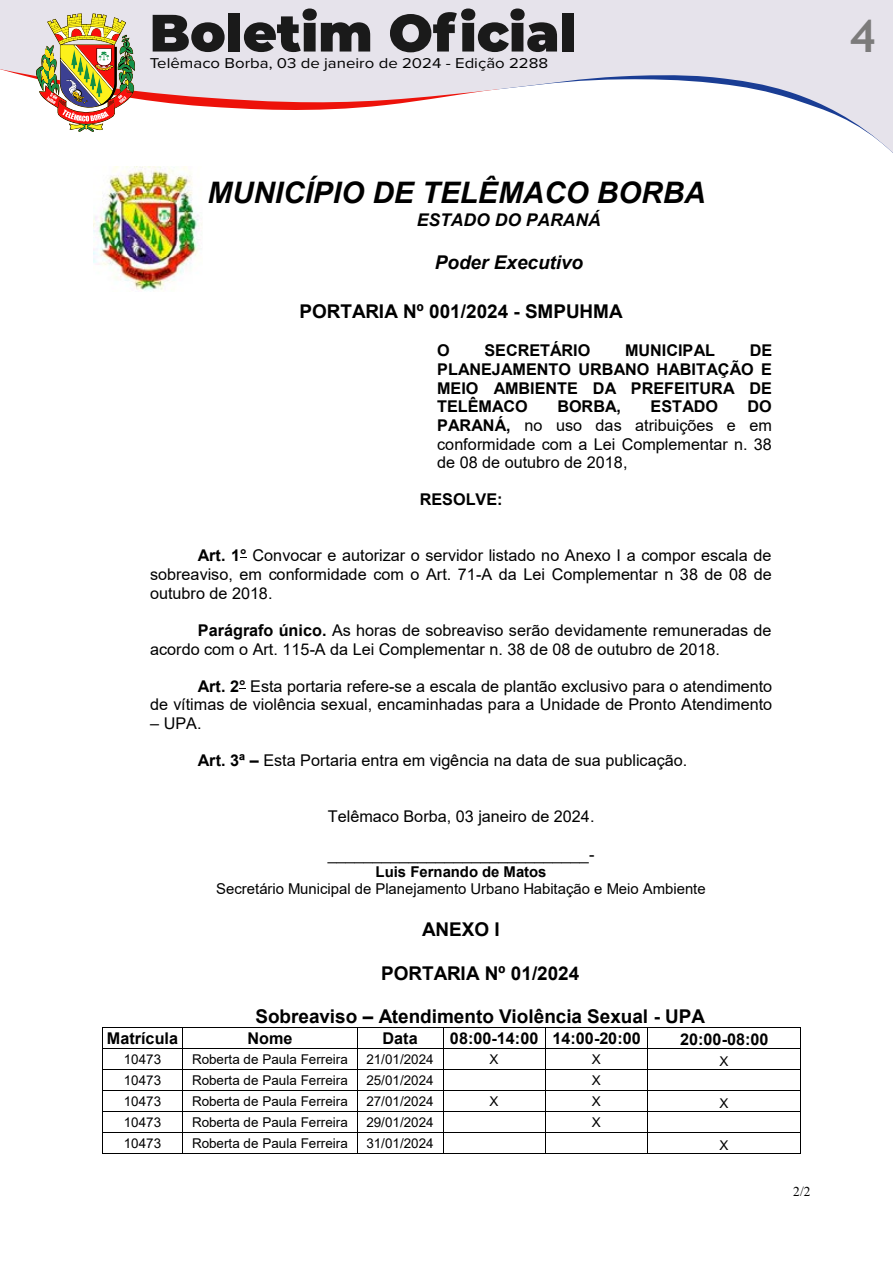
<style>
.page{position:relative;width:893px;height:1263px;background:#fff}
.page>*{position:absolute;margin:0;border:0;box-sizing:border-box;transform-origin:0 0}
.t1{font:700 45px "Trebuchet MS";color:#7c7b7b}
.t2{font:italic 700 29.7px "Arial";color:#000}
.t3{font:700 18.9px "Arial";color:#000}
.t4{font:italic 700 18.9px "Arial";color:#000}
.t5{font:italic 700 17.55px "Arial";color:#000}
.t6{font:16.2px/18.6px "Arial";color:#000;text-align:justify}
.t7{font:700 16.2px/18.6px "Arial";color:#000;text-align:justify}
.t8{font:14.85px "Arial";color:#000}
.t9{font:700 14.85px "Arial";color:#000}
.t10{font:14.7px "Proxima Nova";color:#000;scale:1.14 1}
.t11{font:13.5px "Arial";color:#000}
.t12{font:13.5px "Times New Roman";color:#000}
.s1{font-weight:700}
</style>
<div class="page">
<div style="left:0;top:0;width:893px;height:9px;background:#e6e3eb"></div>
<svg style="left:0;top:9px;width:893px;height:144px"></svg>
<img style="left:94px;top:166px;width:108px;height:125px">
<hr style="left:103px;top:1027px;width:80px;height:1px;background:#000">
<hr style="left:183px;top:1027px;width:174px;height:1px;background:#000">
<hr style="left:358px;top:1027px;width:85px;height:1px;background:#000">
<hr style="left:443px;top:1027px;width:102px;height:1px;background:#000">
<hr style="left:546px;top:1027px;width:101px;height:1px;background:#000">
<hr style="left:648px;top:1027px;width:152px;height:1px;background:#000">
<hr style="left:103px;top:1048px;width:80px;height:1px;background:#000">
<hr style="left:183px;top:1048px;width:174px;height:1px;background:#000">
<hr style="left:358px;top:1048px;width:85px;height:1px;background:#000">
<hr style="left:443px;top:1048px;width:102px;height:1px;background:#000">
<hr style="left:546px;top:1048px;width:101px;height:1px;background:#000">
<hr style="left:648px;top:1048px;width:152px;height:1px;background:#000">
<hr style="left:103px;top:1069px;width:80px;height:1px;background:#000">
<hr style="left:183px;top:1069px;width:174px;height:1px;background:#000">
<hr style="left:358px;top:1069px;width:85px;height:1px;background:#000">
<hr style="left:443px;top:1069px;width:102px;height:1px;background:#000">
<hr style="left:546px;top:1069px;width:101px;height:1px;background:#000">
<hr style="left:648px;top:1069px;width:152px;height:1px;background:#000">
<hr style="left:103px;top:1090px;width:80px;height:1px;background:#000">
<hr style="left:183px;top:1090px;width:174px;height:1px;background:#000">
<hr style="left:358px;top:1090px;width:85px;height:1px;background:#000">
<hr style="left:443px;top:1090px;width:102px;height:1px;background:#000">
<hr style="left:546px;top:1090px;width:101px;height:1px;background:#000">
<hr style="left:648px;top:1090px;width:152px;height:1px;background:#000">
<hr style="left:103px;top:1111px;width:80px;height:1px;background:#000">
<hr style="left:183px;top:1111px;width:174px;height:1px;background:#000">
<hr style="left:358px;top:1111px;width:85px;height:1px;background:#000">
<hr style="left:443px;top:1111px;width:102px;height:1px;background:#000">
<hr style="left:546px;top:1111px;width:101px;height:1px;background:#000">
<hr style="left:648px;top:1111px;width:152px;height:1px;background:#000">
<hr style="left:103px;top:1132px;width:80px;height:1px;background:#000">
<hr style="left:183px;top:1132px;width:174px;height:1px;background:#000">
<hr style="left:358px;top:1132px;width:85px;height:1px;background:#000">
<hr style="left:443px;top:1132px;width:102px;height:1px;background:#000">
<hr style="left:546px;top:1132px;width:101px;height:1px;background:#000">
<hr style="left:648px;top:1132px;width:152px;height:1px;background:#000">
<svg style="left:102px;top:1027px;width:1px;height:127px"></svg>
<hr style="left:103px;top:1153px;width:80px;height:1px;background:#000">
<hr style="left:183px;top:1153px;width:174px;height:1px;background:#000">
<svg style="left:357px;top:1027px;width:1px;height:127px"></svg>
<hr style="left:358px;top:1153px;width:85px;height:1px;background:#000">
<svg style="left:443px;top:1028px;width:1px;height:125px"></svg>
<hr style="left:443px;top:1153px;width:102px;height:1px;background:#000">
<svg style="left:545px;top:1027px;width:1px;height:127px"></svg>
<hr style="left:546px;top:1153px;width:101px;height:1px;background:#000">
<svg style="left:647px;top:1027px;width:1px;height:127px"></svg>
<hr style="left:648px;top:1153px;width:152px;height:1px;background:#000">
<svg style="left:800px;top:1027px;width:1px;height:127px"></svg>
<p class="t10" style="left:150px;top:53px;width:351px">Telêmaco Borba, 03 de janeiro de 2024 - Edição 2288</p>
<h1 class="t1" style="left:850px;top:8px;width:28px">4</h1>
<h2 class="t2" style="left:208px;top:173px;width:500px">MUNICÍPIO DE TELÊMACO BORBA</h2>
<p class="t5" style="left:417px;top:208px;width:186px">ESTADO DO PARANÁ</p>
<p class="t4" style="left:435px;top:250px;width:150px">Poder Executivo</p>
<p class="t3" style="left:299px;top:298px;width:325px">PORTARIA Nº 001/2024 - SMPUHMA</p>
<p class="t7" style="left:437px;top:342px;width:14px">O</p>
<p class="t7" style="left:484px;top:342px;width:108px">SECRETÁRIO</p>
<p class="t7" style="left:625px;top:342px;width:91px">MUNICIPAL</p>
<p class="t7" style="left:437px;top:342px;width:336px;text-indent:312px">DE PLANEJAMENTO URBANO HABITAÇÃO E MEIO AMBIENTE DA PREFEITURA DE TELÊMACO</p>
<p class="t6" style="left:437px;top:397px;width:336px;text-indent:310px"><span class="s1">DO PARANÁ,</span> no uso das atribuições e em conformidade com a Lei Complementar n. 38 de 08 de outubro de 2018,</p>
<p class="t7" style="left:420px;top:491px;width:84px">RESOLVE:</p>
<p class="t7" style="left:557px;top:397px;width:65px">BORBA,</p>
<p class="t7" style="left:651px;top:397px;width:69px">ESTADO</p>
<p class="t6" style="left:150px;top:546px;width:623px;text-indent:48px"><span class="s1">Art. 1°</span> Convocar e autorizar o servidor listado no Anexo I a compor escala de sobreaviso, em conformidade com o Art. 71-A da Lei Complementar n 38 de 08 de outubro de 2018.</p>
<p class="t6" style="left:150px;top:621px;width:623px;text-indent:48px"><span class="s1">Parágrafo único.</span> As horas de sobreaviso serão devidamente remuneradas de acordo com o Art. 115-A da Lei Complementar n. 38 de 08 de outubro de 2018.</p>
<p class="t6" style="left:150px;top:677px;width:624px;text-align:right"><span class="s1">Art. 2°</span> Esta portaria refere-se a escala de plantão exclusivo para o atendimento<br>de vítimas de violência sexual, encaminhadas para a Unidade de Pronto Atendimento</p>
<p class="t6" style="left:150px;top:714px;width:53px">– UPA.</p>
<p class="t6" style="left:198px;top:751px;width:491px"><span class="s1">Art. 3ª –</span> Esta Portaria entra em vigência na data de sua publicação.</p>
<p class="t6" style="left:328px;top:807px;width:268px">Telêmaco Borba, 03 janeiro de 2024.</p>
<p class="t6" style="left:328px;top:844px;width:268px">_____________________________-</p>
<p class="t9" style="left:376px;top:861px;width:172px">Luis Fernando de Matos</p>
<p class="t8" style="left:216px;top:878px;width:491px">Secretário Municipal de Planejamento Urbano Habitação e Meio Ambiente</p>
<p class="t3" style="left:422px;top:916px;width:79px">ANEXO I</p>
<p class="t3" style="left:381px;top:960px;width:200px">PORTARIA Nº 01/2024</p>
<p class="t3" style="left:255px;top:1003px;width:451px">Sobreaviso – Atendimento Violência Sexual - UPA</p>
<p class="t7" style="left:107px;top:1029px;width:73px">Matrícula</p>
<p class="t7" style="left:248px;top:1029px;width:46px">Nome</p>
<p class="t7" style="left:383px;top:1029px;width:37px">Data</p>
<p class="t7" style="left:450px;top:1029px;width:192px">08:00-14:00 14:00-20:00</p>
<p class="t7" style="left:680px;top:1030px;width:90px">20:00-08:00</p>
<p class="t11" style="left:124px;top:1050px;width:39px">10473</p>
<p class="t11" style="left:192px;top:1050px;width:157px">Roberta de Paula Ferreira</p>
<p class="t11" style="left:366px;top:1050px;width:69px">21/01/2024</p>
<p class="t11" style="left:489px;top:1050px;width:10px">X</p>
<p class="t11" style="left:592px;top:1050px;width:10px">X</p>
<p class="t11" style="left:720px;top:1052px;width:10px">X</p>
<p class="t11" style="left:124px;top:1071px;width:39px">10473</p>
<p class="t11" style="left:192px;top:1071px;width:157px">Roberta de Paula Ferreira</p>
<p class="t11" style="left:366px;top:1071px;width:69px">25/01/2024</p>
<p class="t11" style="left:592px;top:1071px;width:10px">X</p>
<p class="t11" style="left:124px;top:1092px;width:39px">10473</p>
<p class="t11" style="left:192px;top:1092px;width:157px">Roberta de Paula Ferreira</p>
<p class="t11" style="left:366px;top:1092px;width:69px">27/01/2024</p>
<p class="t11" style="left:489px;top:1092px;width:10px">X</p>
<p class="t11" style="left:592px;top:1092px;width:10px">X</p>
<p class="t11" style="left:720px;top:1094px;width:10px">X</p>
<p class="t11" style="left:124px;top:1113px;width:39px">10473</p>
<p class="t11" style="left:192px;top:1113px;width:157px">Roberta de Paula Ferreira</p>
<p class="t11" style="left:366px;top:1113px;width:69px">29/01/2024</p>
<p class="t11" style="left:592px;top:1113px;width:10px">X</p>
<p class="t11" style="left:124px;top:1134px;width:39px">10473</p>
<p class="t11" style="left:192px;top:1134px;width:157px">Roberta de Paula Ferreira</p>
<p class="t11" style="left:366px;top:1134px;width:69px">31/01/2024</p>
<p class="t11" style="left:720px;top:1136px;width:10px">X</p>
<p class="t12" style="left:793px;top:1182px;width:19px">2/2</p>
</div>
